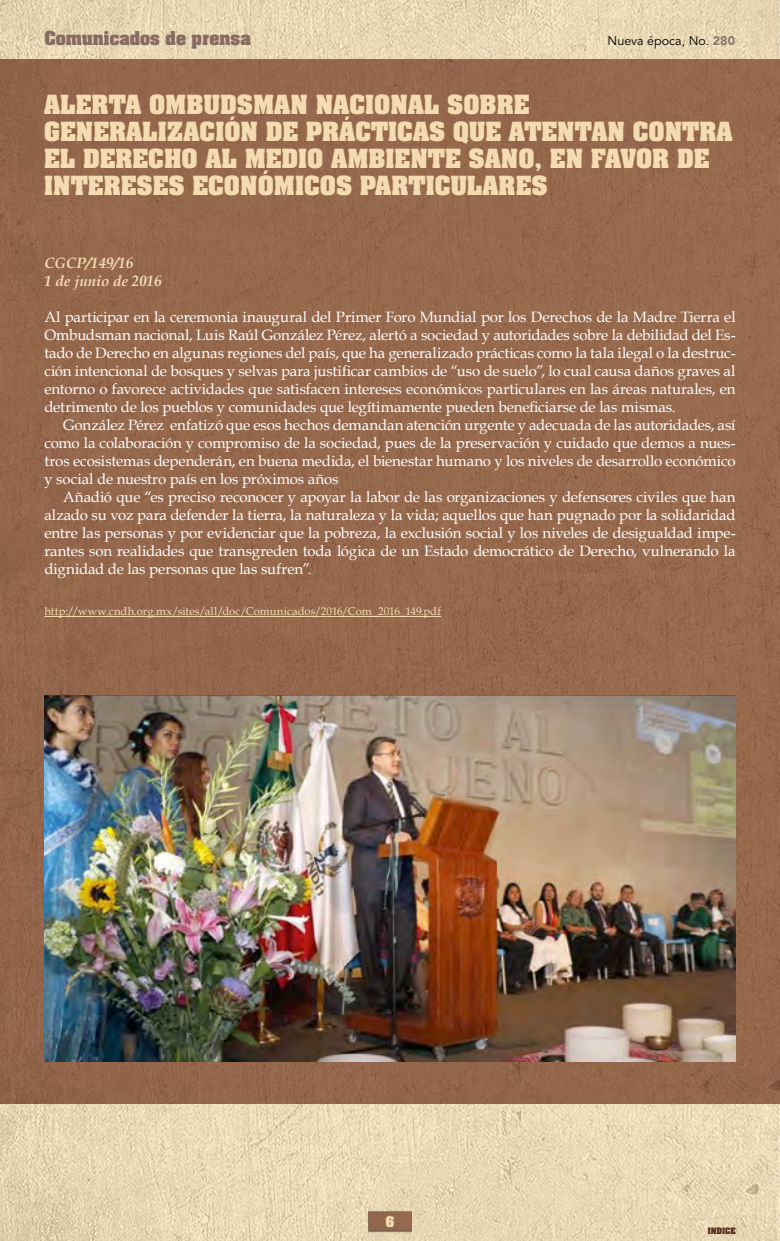
<style>
.page{position:relative;width:780px;height:1241px;background:#fff}
.page>*{position:absolute;margin:0;border:0;box-sizing:border-box;transform-origin:0 0}
.Tit_claro{font:700 22.5px/27px "Aachen Std";color:#f4dbb2}
.t1{font:700 16.25px "Aachen Std";color:#866b61}
.body_c_tab{font:15px/18px "Book Antiqua";letter-spacing:-.005em;color:#fff;text-align:justify}
.body{font:15px/18px "Book Antiqua";letter-spacing:-.005em;color:#fff;text-align:justify}
.fechas{font:italic 700 15px "Book Antiqua";color:#f4dbb2}
.t2{font:12.5px "Avenir LT Std";color:#000}
.t3{font:700 12.5px "Aachen Std";color:#f4dbb2}
.links{font:11.25px "Book Antiqua";color:#f4dbb2}
.Tit_claro-2{font:700 7.5px "Aachen Std";color:#512c1d}
.s1{font-weight:900;color:#88786d}
</style>
<div class="page">
<img style="left:0;top:0;width:779px;height:1240px">
<img style="left:368px;top:1204px;width:43px;height:32px">
<div style="left:0;top:60px;width:780px;height:1043px;background:#95694d"></div>
<hr style="left:44px;top:616px;width:397px;height:1px;background:#f4dbb2">
<img style="left:44px;top:694px;width:691px;height:367px">
<p class="t1" style="left:44px;top:26px;width:208px">Comunicados de prensa</p>
<p class="t2" style="left:607px;top:34px;width:129px">Nueva época, No. <span class="s1">280</span></p>
<p class="Tit_claro" style="left:44px;top:91px;width:690px">ALERTA OMBUDSMAN NACIONAL SOBRE GENERALIZACIÓN DE PRÁCTICAS QUE ATENTAN CONTRA EL DERECHO AL MEDIO AMBIENTE SANO, EN FAVOR DE INTERESES ECONÓMICOS PARTICULARES</p>
<p class="fechas" style="left:44px;top:254px;width:91px">CGCP/149/16</p>
<p class="fechas" style="left:44px;top:272px;width:119px">1 de junio de 2016</p>
<p class="body" style="left:44px;top:308px;width:692px">Al participar en la ceremonia inaugural del Primer Foro Mundial por los Derechos de la Madre Tierra el Ombudsman nacional, Luis Raúl González Pérez, alertó a sociedad y autoridades sobre la debilidad del Es&shy;tado de Derecho en algunas regiones del país, que ha generalizado prácticas como la tala ilegal o la destruc&shy;ción intencional de bosques y selvas para justificar cambios de “uso de suelo”, lo cual causa daños graves al entorno o favorece actividades que satisfacen intereses económicos particulares en las áreas naturales, en detrimento de los pueblos y comunidades que legítimamente pueden beneficiarse de las mismas.</p>
<p class="body_c_tab" style="left:44px;top:416px;width:692px;text-indent:19px">González Pérez enfatizó que esos hechos demandan atención urgente y adecuada de las autoridades, así como la colaboración y compromiso de la sociedad, pues de la preservación y cuidado que demos a nues&shy;tros ecosistemas dependerán, en buena medida, el bienestar humano y los niveles de desarrollo económico y social de nuestro país en los próximos años</p>
<p class="body_c_tab" style="left:44px;top:488px;width:692px;text-indent:19px">Añadió que “es preciso reconocer y apoyar la labor de las organizaciones y defensores civiles que han alzado su voz para defender la tierra, la naturaleza y la vida; aquellos que han pugnado por la solidaridad entre las personas y por evidenciar que la pobreza, la exclusión social y los niveles de desigualdad impe&shy;rantes son realidades que transgreden toda lógica de un Estado democrático de Derecho, vulnerando la dignidad de las personas que las sufren”.</p>
<p class="links" style="left:44px;top:604px;width:398px">http://www.cndh.org.mx/sites/all/doc/Comunicados/2016/Com_2016_149.pdf</p>
<p class="t3" style="left:386px;top:1212px;width:10px">6</p>
<p class="Tit_claro-2" style="left:707px;top:1224px;width:29px">INDICE</p>
</div>
